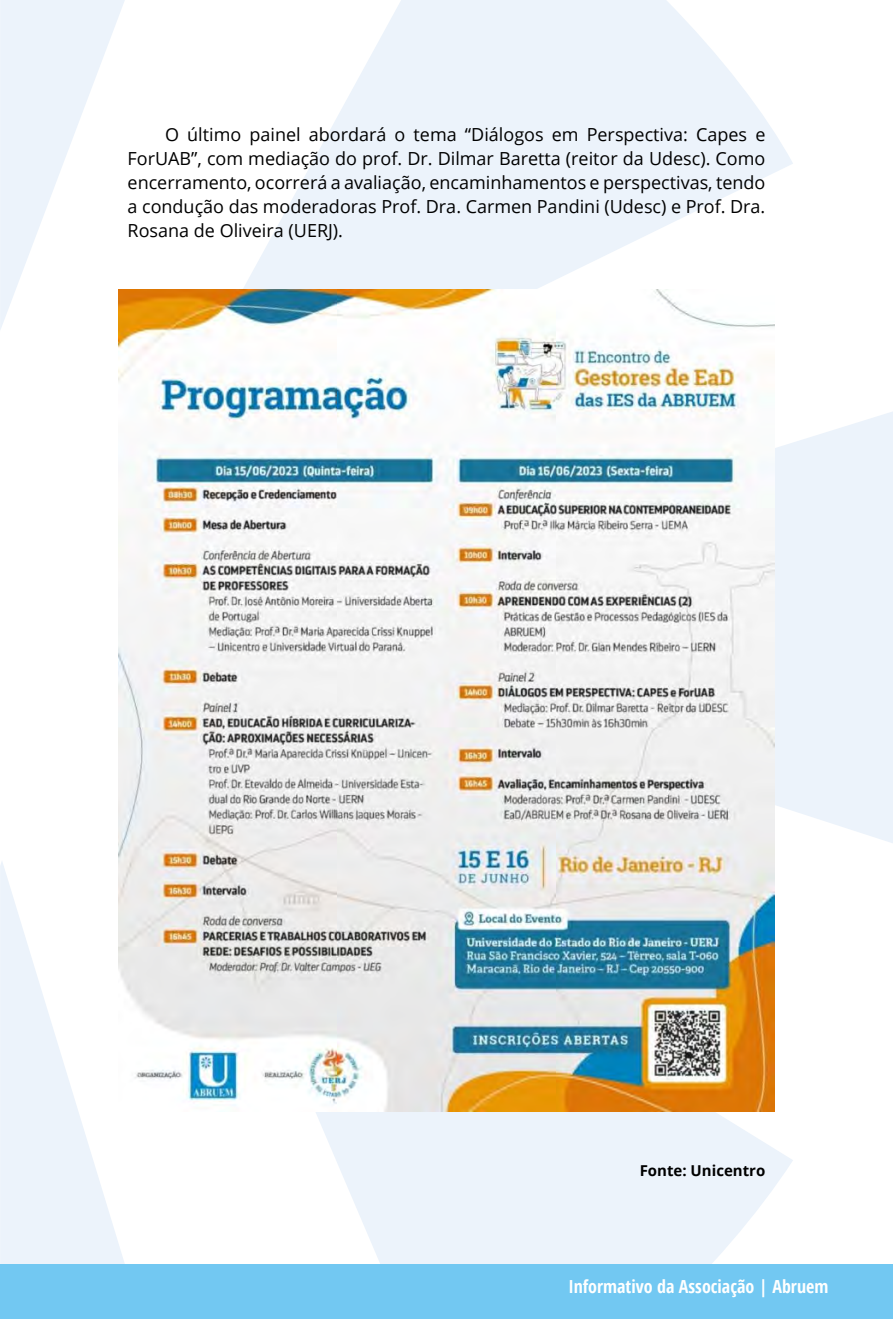
<style>
.page{position:relative;width:893px;height:1319px;background:#fff}
.page>*{position:absolute;margin:0;border:0;box-sizing:border-box;transform-origin:0 0}
.t1{font:18px/24px "Open Sans";color:#000;text-align:justify}
.t2{font:700 18px "Open Sans Condensed";color:#fff}
.t3{font:700 15px "Open Sans";color:#000}
</style>
<div class="page">
<svg style="left:0;top:862px;width:125px;height:402px;fill:#ecf3fb"></svg>
<svg style="left:316px;top:1111px;width:477px;height:153px;background:#eef4fa"></svg>
<svg style="left:775px;top:412px;width:118px;height:431px;background:#edf3fb"></svg>
<svg style="left:243px;top:0;width:550px;height:485px;fill:#ecf3fb"></svg>
<svg style="left:0;top:0;width:125px;height:330px"></svg>
<div style="left:0;top:1264px;width:893px;height:54px;background:#72c8f2"></div>
<img style="left:118px;top:289px;width:657px;height:822px">
<p class="t1" style="left:128px;top:122px;width:639px;text-indent:37px">O último painel abordará o tema “Diálogos em Perspectiva: Capes e ForUAB”, com mediação do prof. Dr. Dilmar Baretta (reitor da Udesc). Como encerramento, ocorrerá a avaliação, encaminhamentos e perspectivas, tendo a condução das moderadoras Prof. Dra. Carmen Pandini (Udesc) e Prof. Dra.<br>Rosana de Oliveira (UERJ).</p>
<p class="t3" style="left:640px;top:1159px;width:127px">Fonte: Unicentro</p>
<p class="t2" style="left:568px;top:1273px;width:261px">Informativo da Associação | Abruem</p>
</div>
